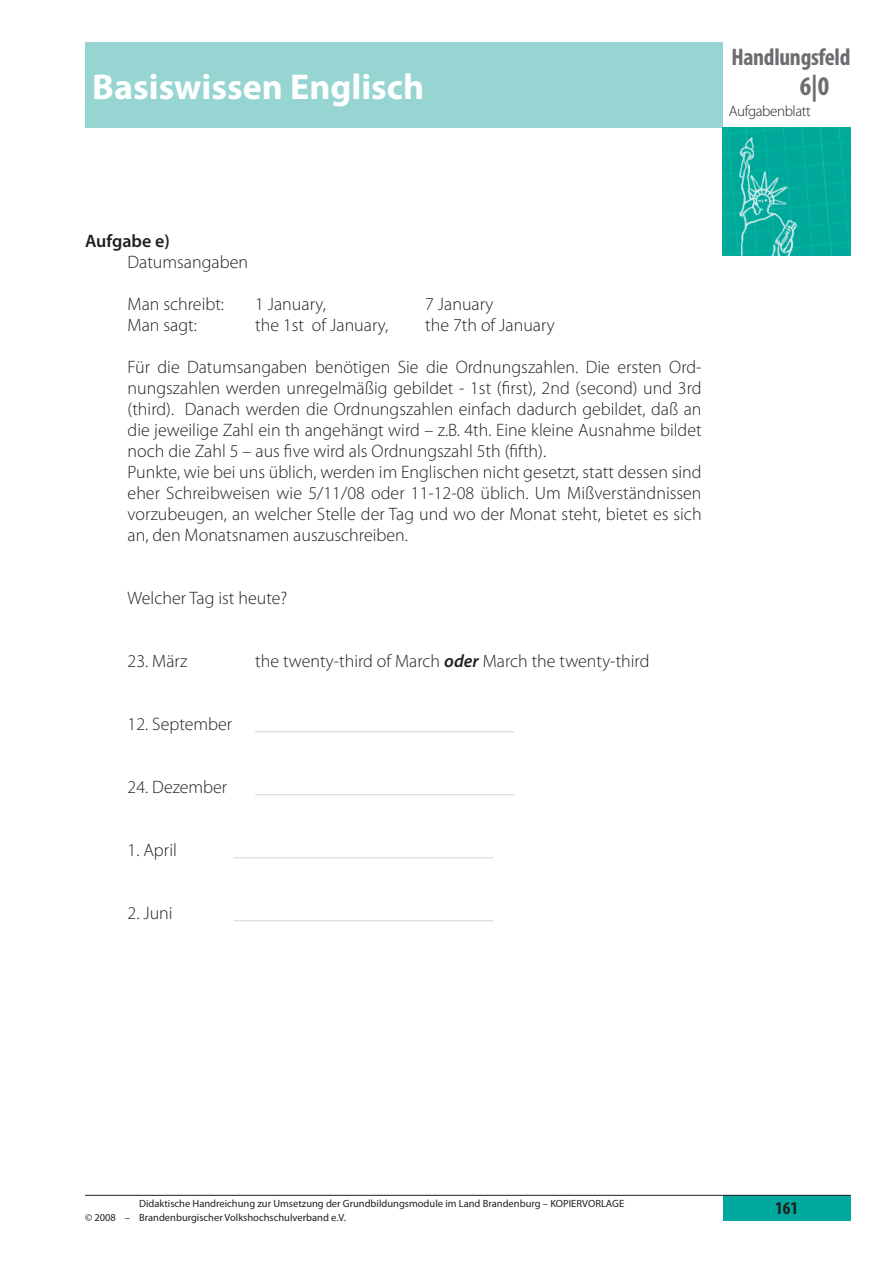
<style>
.page{position:relative;width:893px;height:1263px;background:#fff}
.page>*{position:absolute;margin:0;border:0;box-sizing:border-box;transform-origin:0 0}
.t1{font:700 36px "Myriad Pro";color:#fff}
.t2{font:700 condensed 27px "Myriad Pro";color:#6c6d70}
.t3{font:700 condensed 24px "Myriad Pro";letter-spacing:-.015em;color:#6c6d70}
.t4{font:300 18px/21px "Myriad Pro";color:#231f20}
.t5{font:300 18px "Myriad Pro";color:#d1d2d4}
.t6{font:600 18px "Myriad Pro";color:#231f20}
.t7{font:700 condensed 18px "Myriad Pro";color:#231f20}
.t8{font:300 15px "Myriad Pro";letter-spacing:-.025em;color:#231f20}
.t9{font:10.5px/13.5px "Myriad Pro";color:#231f20}
.s1{font-weight:600;font-style:italic}
</style>
<div class="page">
<div style="left:85px;top:43px;width:638px;height:85px;background:#96d5d2"></div>
<div style="left:723px;top:1195px;width:127px;height:25px;background:#00a99d"></div>
<hr style="left:85px;top:1195px;width:765px;height:1px;background:#231f20">
<img style="left:723px;top:128px;width:127px;height:127px">
<h1 class="t1" style="left:92px;top:63px;width:333px">Basiswissen Englisch</h1>
<h3 class="t3" style="left:731px;top:42px;width:121px">Handlungsfeld</h3>
<h2 class="t2" style="left:800px;top:69px;width:31px">6|0</h2>
<p class="t8" style="left:729px;top:102px;width:83px">Aufgabenblatt</p>
<p class="t6" style="left:85px;top:229px;width:86px">Aufgabe e)</p>
<p class="t4" style="left:128px;top:251px;width:122px">Datumsangaben</p>
<p class="t4" style="left:128px;top:293px;width:98px">Man schreibt:</p>
<p class="t4" style="left:255px;top:293px;width:72px">1 January,</p>
<p class="t4" style="left:425px;top:293px;width:70px">7 January</p>
<p class="t4" style="left:128px;top:314px;width:71px">Man sagt:</p>
<p class="t4" style="left:255px;top:314px;width:135px">the 1st of January,</p>
<p class="t4" style="left:425px;top:314px;width:131px">the 7th of January</p>
<p class="t4" style="left:128px;top:356px;width:576px">Für die Datumsangaben benötigen Sie die Ordnungszahlen. Die ersten Ord&shy;nungszahlen werden unregelmäßig gebildet - 1st (first), 2nd (second) und 3rd (third). Danach werden die Ordnungszahlen einfach dadurch gebildet, daß an die jeweilige Zahl ein th angehängt wird – z.B. 4th. Eine kleine Ausnahme bildet noch die Zahl 5 – aus five wird als Ordnungszahl 5th (fifth).<br>Punkte, wie bei uns üblich, werden im Englischen nicht gesetzt, statt dessen sind eher Schreibweisen wie 5/11/08 oder 11-12-08 üblich. Um Mißverständnissen vorzubeugen, an welcher Stelle der Tag und wo der Monat steht, bietet es sich an, den Monatsnamen auszuschreiben.</p>
<p class="t4" style="left:128px;top:587px;width:161px">Welcher Tag ist heute?</p>
<p class="t4" style="left:128px;top:650px;width:61px">23. März</p>
<p class="t4" style="left:255px;top:650px;width:396px">the twenty-third of March <span class="s1">oder</span> March the twenty-third</p>
<p class="t4" style="left:128px;top:713px;width:106px">12. September</p>
<p class="t4" style="left:128px;top:776px;width:101px">24. Dezember</p>
<p class="t5" style="left:255px;top:713px;width:261px">______________________________</p>
<p class="t5" style="left:255px;top:776px;width:261px">______________________________</p>
<p class="t4" style="left:128px;top:839px;width:51px">1. April</p>
<p class="t4" style="left:128px;top:902px;width:47px">2. Juni</p>
<p class="t5" style="left:234px;top:839px;width:261px">______________________________</p>
<p class="t5" style="left:234px;top:902px;width:261px">______________________________</p>
<p class="t9" style="left:85px;top:1196px;width:541px;text-indent:54px">Didaktische Handreichung zur Umsetzung der Grundbildungsmodule im Land Brandenburg – KOPIERVORLAGE © 2008 – Brandenburgischer Volkshochschulverband e.V.</p>
<p class="t7" style="left:775px;top:1197px;width:25px">161</p>
</div>
